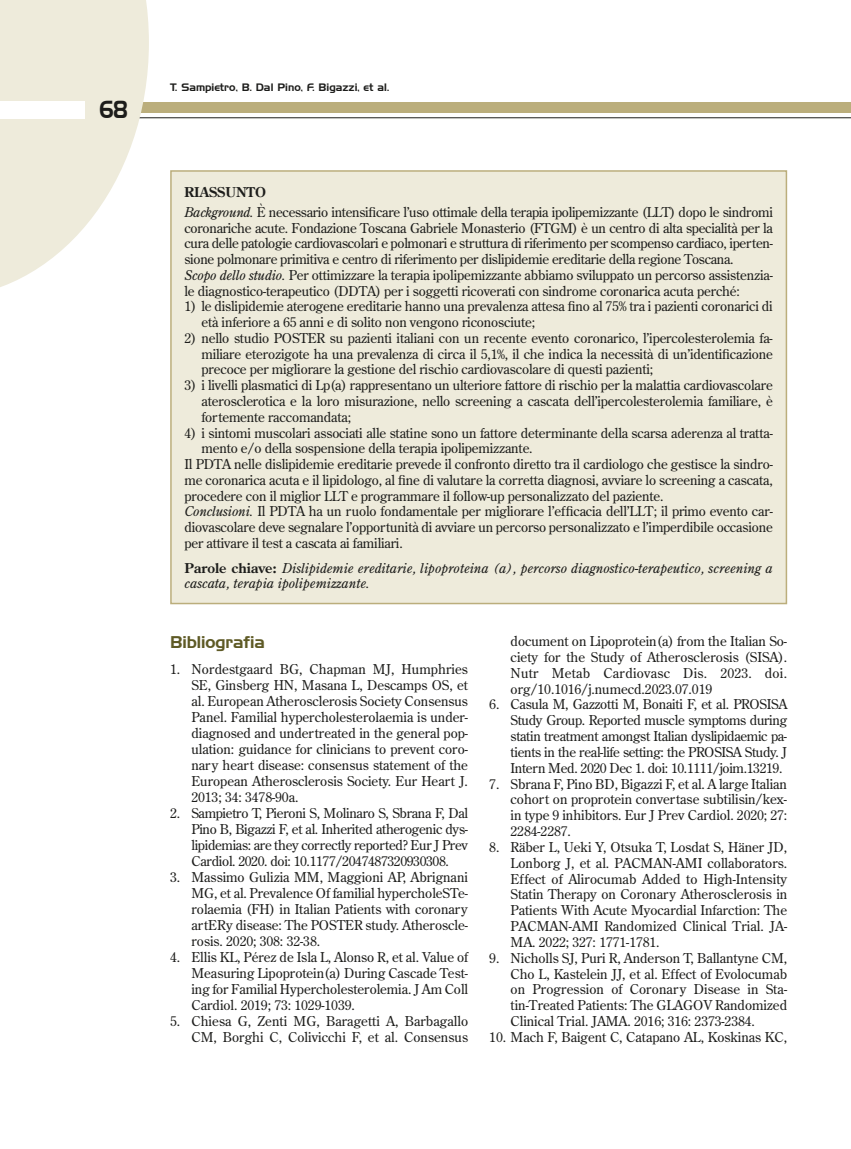
<style>
.page{position:relative;width:851px;height:1149px;background:#fff}
.page>*{position:absolute;margin:0;border:0;box-sizing:border-box;transform-origin:0 0}
.t1{font:24px "Handel Gothic BT";color:#1d1d1b;scale:.8 1}
.t2{font:16.5px "Handel Gothic BT";letter-spacing:-.005em;color:#5e5a25}
.t3{font:13.5px/15.8px "Century Old Style Std";letter-spacing:-.01em;color:#1d1d1b;text-align:justify}
.t4{font:italic 13.5px/15.8px "Century Old Style Std";color:#1d1d1b}
.t5{font:10.5px "Handel Gothic BT";color:#1d1d1b}
.s1{font-weight:700}
.s2{font-style:italic}
.s3{font-weight:700;font-style:normal}
</style>
<div class="page">
<hr style="left:0;top:117px;width:850px;height:1px;background:#1d1d1b">
<div style="left:0;top:102px;width:850px;height:11px;background:#bbae7c"></div>
<svg style="left:0;top:0;width:149px;height:287px;fill:#eeebdb"></svg>
<div style="left:0;top:101px;width:85px;height:17px;background:#fff"></div>
<div style="left:171px;top:171px;width:615px;height:432px;background:#eeebdb"></div>
<div style="left:170px;top:170px;width:617px;height:434px;border:2px solid #bbae7c"></div>
<h1 class="t1" style="left:99px;top:95px;width:37px">68</h1>
<p class="t5" style="left:170px;top:81px;width:220px">T. Sampietro, B. Dal Pino, F. Bigazzi, et al.</p>
<p class="t3" style="left:184px;top:181px;width:590px;line-height:20.2px"><span class="s1">RIASSUNTO<br></span><span class="s2">Background.</span> È necessario intensificare l’uso ottimale della terapia ipolipemizzante (LLT) dopo le sindromi</p>
<p class="t3" style="left:184px;top:219px;width:590px;text-align:left">coronariche acute. Fondazione Toscana Gabriele Monasterio (FTGM) è un centro di alta specialità per la cura delle patologie cardiovascolari e polmonari e struttura di riferimento per scompenso cardiaco, iperten&shy;sione polmonare primitiva e centro di riferimento per dislipidemie ereditarie della regione Toscana.<br><span class="s2">Scopo dello studio.</span> Per ottimizzare la terapia ipolipemizzante abbiamo sviluppato un percorso assistenzia&shy;le diagnostico-terapeutico (DDTA) per i soggetti ricoverati con sindrome coronarica acuta perché:</p>
<p class="t3" style="left:201px;top:298px;width:572px;text-indent:-17px">1) le dislipidemie aterogene ereditarie hanno una prevalenza attesa fino al 75% tra i pazienti coronarici di età inferiore a 65 anni e di solito non vengono riconosciute;</p>
<p class="t3" style="left:201px;top:330px;width:573px;text-indent:-17px">2) nello studio POSTER su pazienti italiani con un recente evento coronarico, l’ipercolesterolemia fa&shy;miliare eterozigote ha una prevalenza di circa il 5,1%, il che indica la necessità di un’identificazione precoce per migliorare la gestione del rischio cardiovascolare di questi pazienti;</p>
<p class="t3" style="left:201px;top:377px;width:573px;text-indent:-17px">3) i livelli plasmatici di Lp(a) rappresentano un ulteriore fattore di rischio per la malattia cardiovascolare aterosclerotica e la loro misurazione, nello screening a cascata dell’ipercolesterolemia familiare, è fortemente raccomandata;</p>
<p class="t3" style="left:184px;top:424px;width:589px">4) i sintomi muscolari associati alle statine sono un fattore determinante della scarsa aderenza al tratta-</p>
<p class="t3" style="left:201px;top:440px;width:332px">mento e/o della sospensione della terapia ipolipemizzante.</p>
<p class="t3" style="left:184px;top:456px;width:590px">Il PDTA nelle dislipidemie ereditarie prevede il confronto diretto tra il cardiologo che gestisce la sindro-</p>
<p class="t3" style="left:184px;top:471px;width:590px">me coronarica acuta e il lipidologo, al fine di valutare la corretta diagnosi, avviare lo screening a cascata,</p>
<p class="t3" style="left:184px;top:487px;width:480px">procedere con il miglior LLT e programmare il follow-up personalizzato del paziente.</p>
<p class="t3" style="left:184px;top:503px;width:590px"><span class="s2">Conclusioni.</span> Il PDTA ha un ruolo fondamentale per migliorare l’efficacia dell’LLT; il primo evento car-</p>
<p class="t3" style="left:184px;top:519px;width:590px">diovascolare deve segnalare l’opportunità di avviare un percorso personalizzato e l’imperdibile occasione</p>
<p class="t3" style="left:184px;top:534px;width:220px">per attivare il test a cascata ai familiari.</p>
<p class="t4" style="left:184px;top:559px;width:590px"><span class="s3">Parole chiave:</span> Dislipidemie ereditarie, lipoproteina (a), percorso diagnostico-terapeutico, screening a cascata, terapia ipolipemizzante.</p>
<p class="t2" style="left:170px;top:632px;width:96px">Bibliografia</p>
<p class="t3" style="left:191px;top:660px;width:278px;text-indent:-21px">1. Nordestgaard BG, Chapman MJ, Humphries SE, Ginsberg HN, Masana L, Descamps OS, et al. European Atherosclerosis Society Consensus Panel. Familial hypercholesterolaemia is under&shy;diagnosed and undertreated in the general pop&shy;ulation: guidance for clinicians to prevent coro&shy;nary heart disease: consensus statement of the European Atherosclerosis Society. Eur Heart J.<br>2013; 34: 3478-90a.</p>
<p class="t3" style="left:191px;top:804px;width:278px;text-indent:-21px">2. Sampietro T, Pieroni S, Molinaro S, Sbrana F, Dal Pino B, Bigazzi F, et al. Inherited atherogenic dys&shy;lipidemias: are they correctly reported? Eur J Prev Cardiol. 2020. doi: 10.1177/2047487320930308.</p>
<p class="t3" style="left:191px;top:868px;width:278px;text-indent:-21px">3. Massimo Gulizia MM, Maggioni AP, Abrignani MG, et al. Prevalence Of familial hypercholeSTe&shy;rolaemia (FH) in Italian Patients with coronary artERy disease: The POSTER study. Atheroscle&shy;rosis. 2020; 308: 32-38.</p>
<p class="t3" style="left:191px;top:948px;width:278px;text-indent:-21px">4. Ellis KL, Pérez de Isla L, Alonso R, et al. Value of Measuring Lipoprotein(a) During Cascade Test&shy;ing for Familial Hypercholesterolemia. J Am Coll Cardiol. 2019; 73: 1029-1039.</p>
<p class="t3" style="left:170px;top:1012px;width:299px;text-align:right">5. Chiesa G, Zenti MG, Baragetti A, Barbagallo<br>CM, Borghi C, Colivicchi F, et al. Consensus</p>
<p class="t3" style="left:510px;top:633px;width:278px">document on Lipoprotein(a) from the Italian So&shy;ciety for the Study of Atherosclerosis (SISA).<br>Nutr Metab Cardiovasc Dis. 2023. doi. org/10.1016/j.numecd.2023.07.019</p>
<p class="t3" style="left:510px;top:696px;width:278px;text-indent:-21px">6. Casula M, Gazzotti M, Bonaiti F, et al. PROSISA Study Group. Reported muscle symptoms during statin treatment amongst Italian dyslipidaemic pa&shy;tients in the real-life setting: the PROSISA Study. J Intern Med. 2020 Dec 1. doi: 10.1111/joim.13219.</p>
<p class="t3" style="left:510px;top:775px;width:278px;text-indent:-21px">7. Sbrana F, Pino BD, Bigazzi F, et al. A large Italian cohort on proprotein convertase subtilisin/kex&shy;in type 9 inhibitors. Eur J Prev Cardiol. 2020; 27:<br>2284-2287.</p>
<p class="t3" style="left:510px;top:838px;width:278px;text-indent:-21px">8. Räber L, Ueki Y, Otsuka T, Losdat S, Häner JD, Lonborg J, et al. PACMAN-AMI collaborators.<br>Effect of Alirocumab Added to High-Intensity Statin Therapy on Coronary Atherosclerosis in Patients With Acute Myocardial Infarction: The PACMAN-AMI Randomized Clinical Trial. JA-MA. 2022; 327: 1771-1781.</p>
<p class="t3" style="left:510px;top:949px;width:278px;text-indent:-21px">9. Nicholls SJ, Puri R, Anderson T, Ballantyne CM, Cho L, Kastelein JJ, et al. Effect of Evolocumab on Progression of Coronary Disease in Sta&shy;tin-Treated Patients: The GLAGOV Randomized Clinical Trial. JAMA. 2016; 316: 2373-2384.</p>
<p class="t3" style="left:489px;top:1028px;width:299px">10. Mach F, Baigent C, Catapano AL, Koskinas KC,</p>
</div>
